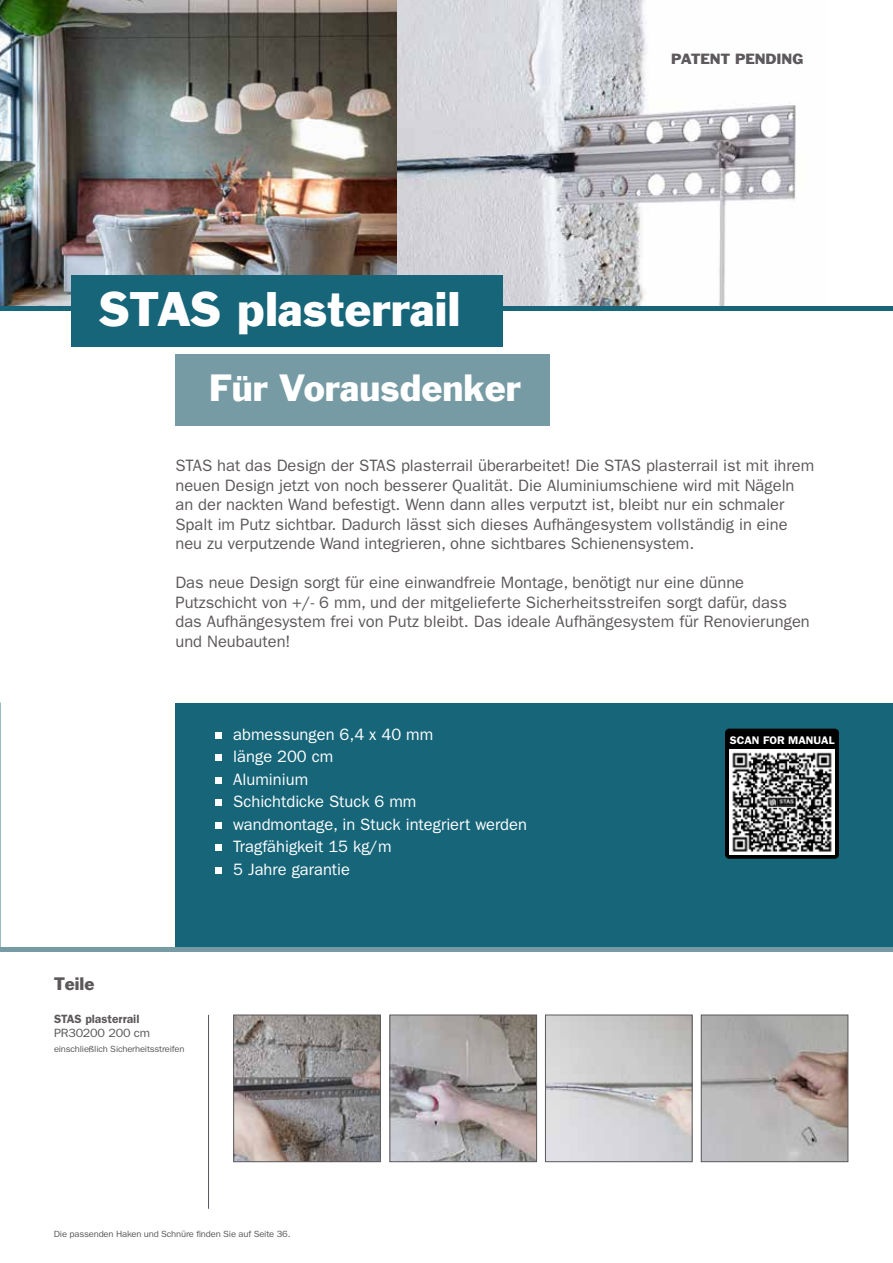
<style>
.page{position:relative;width:893px;height:1263px;background:#fff}
.page>*{position:absolute;margin:0;border:0;box-sizing:border-box;transform-origin:0 0}
.t1{font:44.4px "Franklin Gothic";color:#fff}
.t2{font:34.65px "Franklin Gothic";color:#fff}
.t3{font:16.5px/19.5px "ITC Franklin Gothic Std";color:#5c585b}
.t4{font:16.5px/22.5px "ITC Franklin Gothic Std";color:#fff}
.t5{font:16.5px "Franklin Gothic";color:#5c585b}
.t6{font:13.5px "Franklin Gothic";color:#5c585b;scale:1.05 1}
.t7{font:600 12px "ITC Franklin Gothic Std";color:#5c585b}
.t8{font:12px "ITC Franklin Gothic Std";letter-spacing:-.02em;color:#5c585b;scale:1.05 1}
.t9{font:600 11.1px "ITC Franklin Gothic Std";color:#fff;scale:1.05 1}
.t10{font:9px "ITC Franklin Gothic Std";letter-spacing:-.02em;color:#5c585b;scale:1.05 1}
</style>
<div class="page">
<div style="left:175px;top:703px;width:718px;height:246px;background:#166579"></div>
<img style="left:396px;top:0;width:400px;height:306px">
<img style="left:0;top:0;width:396px;height:306px">
<hr style="left:0;top:306px;width:893px;height:4px;background:#166579">
<hr style="left:0;top:947px;width:893px;height:4px;background:#769ba4">
<hr style="left:208px;top:1015px;width:1px;height:194px;background:#54565b">
<img style="left:236px;top:1017px;width:142px;height:143px">
<div style="left:234px;top:1015px;width:146px;height:147px;border:1px solid #5c585b"></div>
<img style="left:392px;top:1017px;width:143px;height:143px">
<div style="left:390px;top:1015px;width:147px;height:147px;border:1px solid #5c585b"></div>
<img style="left:547px;top:1017px;width:143px;height:143px">
<div style="left:545px;top:1015px;width:147px;height:147px;border:1px solid #5c585b"></div>
<img style="left:703px;top:1017px;width:143px;height:143px">
<div style="left:701px;top:1015px;width:147px;height:147px;border:1px solid #5c585b"></div>
<div style="left:725px;top:729px;width:114px;height:130px;background:#000;border-radius:4px"></div>
<img style="left:730px;top:750px;width:104px;height:104px">
<div style="left:175px;top:355px;width:375px;height:71px;background:#769ba4"></div>
<div style="left:71px;top:276px;width:432px;height:71px;background:#166579"></div>
<svg style="left:215px;top:732px;width:6px;height:6px"></svg>
<svg style="left:215px;top:755px;width:6px;height:6px"></svg>
<svg style="left:215px;top:777px;width:6px;height:6px"></svg>
<svg style="left:215px;top:800px;width:6px;height:6px"></svg>
<svg style="left:215px;top:822px;width:6px;height:6px"></svg>
<svg style="left:215px;top:845px;width:6px;height:6px"></svg>
<svg style="left:215px;top:867px;width:6px;height:6px"></svg>
<h1 class="t1" style="left:98px;top:281px;width:364px">STAS plasterrail</h1>
<h2 class="t2" style="left:209px;top:366px;width:313px">Für Vorausdenker</h2>
<p class="t6" style="left:671px;top:50px;width:127px">PATENT PENDING</p>
<p class="t3" style="left:175px;top:456px;width:640px">STAS hat das Design der STAS plasterrail überarbeitet! Die STAS plasterrail ist mit ihrem neuen Design jetzt von noch besserer Qualität. Die Aluminiumschiene wird mit Nägeln an der nackten Wand befestigt. Wenn dann alles verputzt ist, bleibt nur ein schmaler Spalt im Putz sichtbar. Dadurch lässt sich dieses Aufhängesystem vollständig in eine neu zu verputzende Wand integrieren, ohne sichtbares Schienensystem.</p>
<p class="t3" style="left:175px;top:573px;width:636px">Das neue Design sorgt für eine einwandfreie Montage, benötigt nur eine dünne Putzschicht von +/- 6 mm, und der mitgelieferte Sicherheitsstreifen sorgt dafür, dass das Aufhängesystem frei von Putz bleibt. Das ideale Aufhängesystem für Renovierungen und Neubauten!</p>
<p class="t5" style="left:54px;top:972px;width:42px">Teile</p>
<p class="t7" style="left:54px;top:1012px;width:87px">STAS plasterrail</p>
<p class="t8" style="left:54px;top:1026px;width:93px">PR30200 200 cm</p>
<p class="t10" style="left:54px;top:1043px;width:126px">einschließlich Sicherheitsstreifen</p>
<p class="t4" style="left:233px;top:723px;width:295px">abmessungen 6,4 x 40 mm<br>länge 200 cm<br>Aluminium<br>Schichtdicke Stuck 6 mm<br>wandmontage, in Stuck integriert werden<br>Tragfähigkeit 15 kg/m<br>5 Jahre garantie</p>
<p class="t10" style="left:54px;top:1228px;width:227px">Die passenden Haken und Schnüre finden Sie auf Seite 36.</p>
<p class="t9" style="left:730px;top:733px;width:101px">SCAN FOR MANUAL</p>
</div>
